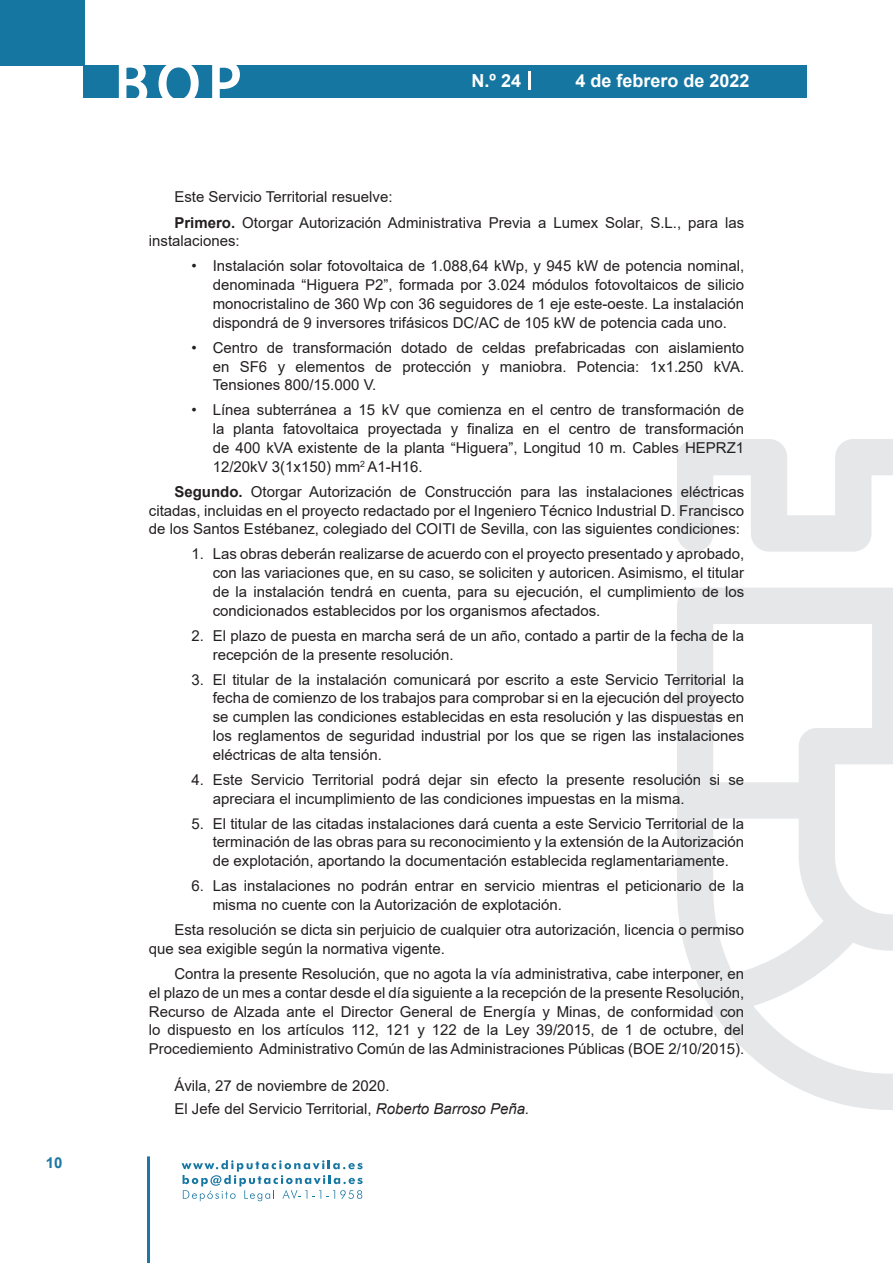
<style>
.page{position:relative;width:893px;height:1263px;background:#fff}
.page>*{position:absolute;margin:0;border:0;box-sizing:border-box;transform-origin:0 0}
.t1{font:500 61.5px "Avant Garde";color:#fff}
.t2{font:700 18px "Arial";color:#fff}
.t3{font:15px/18.8px "Arial";color:#231f20;text-align:justify}
.t4{font:700 15px "Arial";color:#1d76a4}
.s1{font-weight:700}
.s2{font-style:italic}
</style>
<div class="page">
<div style="left:0;top:0;width:85px;height:65px;background:#1676a2"></div>
<div style="left:84px;top:65px;width:723px;height:33px;background:#1676a2"></div>
<svg style="left:118px;top:65px;width:30px;height:33px"></svg>
<svg style="left:158px;top:65px;width:41px;height:33px"></svg>
<svg style="left:212px;top:65px;width:28px;height:33px"></svg>
<svg style="left:182px;top:1160px;width:181px;height:41px"></svg>
<hr style="left:147px;top:1156px;width:3px;height:107px;background:#1d76a4">
<svg style="left:529px;top:71px;width:2px;height:19px"></svg>
<svg style="left:677px;top:439px;width:216px;height:671px"></svg>
<p class="t4" style="left:46px;top:1152px;width:18px">10</p>
<h1 class="t1" style="left:115px;top:46px;width:128px">BOP</h1>
<p class="t2" style="left:472px;top:68px;width:51px">N.º 24</p>
<p class="t2" style="left:575px;top:68px;width:176px">4 de febrero de 2022</p>
<p class="t3" style="left:174px;top:184px;width:571px;line-height:25.2px">Este Servicio Territorial resuelve:<br><span class="s1">Primero.</span> Otorgar Autorización Administrativa Previa a Lumex Solar, S.L., para las</p>
<p class="t3" style="left:149px;top:232px;width:92px">instalaciones:</p>
<p class="t3" style="left:213px;top:257px;width:533px;text-indent:-21px">• Instalación solar fotovoltaica de 1.088,64 kWp, y 945 kW de potencia nominal, denominada “Higuera P2”, formada por 3.024 módulos fotovoltaicos de silicio monocristalino de 360 Wp con 36 seguidores de 1 eje este-oeste. La instalación dispondrá de 9 inversores trifásicos DC/AC de 105 kW de potencia cada uno.</p>
<p class="t3" style="left:213px;top:338px;width:533px;text-indent:-21px">• Centro de transformación dotado de celdas prefabricadas con aislamiento en SF6 y elementos de protección y maniobra. Potencia: 1x1.250 kVA.<br>Tensiones 800/15.000 V.</p>
<p class="t3" style="left:213px;top:401px;width:533px;text-indent:-21px">• Línea subterránea a 15 kV que comienza en el centro de transformación de la planta fatovoltaica proyectada y finaliza en el centro de transformación de 400 kVA existente de la planta “Higuera”, Longitud 10 m. Cables HEPRZ1<br>12/20kV 3(1x150) mm<sup>2</sup> A1-H16.</p>
<p class="t3" style="left:149px;top:482px;width:597px;text-indent:26px"><span class="s1">Segundo.</span> Otorgar Autorización de Construcción para las instalaciones eléctricas citadas, incluidas en el proyecto redactado por el Ingeniero Técnico Industrial D. Francisco de los Santos Estébanez, colegiado del COITI de Sevilla, con las siguientes condiciones:</p>
<p class="t3" style="left:213px;top:545px;width:533px;text-indent:-21px">1. Las obras deberán realizarse de acuerdo con el proyecto presentado y aprobado, con las variaciones que, en su caso, se soliciten y autoricen. Asimismo, el titular de la instalación tendrá en cuenta, para su ejecución, el cumplimiento de los condicionados establecidos por los organismos afectados.</p>
<p class="t3" style="left:213px;top:626px;width:533px;text-indent:-21px">2. El plazo de puesta en marcha será de un año, contado a partir de la fecha de la recepción de la presente resolución.</p>
<p class="t3" style="left:213px;top:670px;width:533px;text-indent:-21px">3. El titular de la instalación comunicará por escrito a este Servicio Territorial la fecha de comienzo de los trabajos para comprobar si en la ejecución del proyecto se cumplen las condiciones establecidas en esta resolución y las dispuestas en los reglamentos de seguridad industrial por los que se rigen las instalaciones eléctricas de alta tensión.</p>
<p class="t3" style="left:213px;top:770px;width:533px;text-indent:-21px">4. Este Servicio Territorial podrá dejar sin efecto la presente resolución si se apreciara el incumplimiento de las condiciones impuestas en la misma.</p>
<p class="t3" style="left:213px;top:814px;width:533px;text-indent:-21px">5. El titular de las citadas instalaciones dará cuenta a este Servicio Territorial de la terminación de las obras para su reconocimiento y la extensión de la Autorización de explotación, aportando la documentación establecida reglamentariamente.</p>
<p class="t3" style="left:213px;top:877px;width:533px;text-indent:-21px">6. Las instalaciones no podrán entrar en servicio mientras el peticionario de la misma no cuente con la Autorización de explotación.</p>
<p class="t3" style="left:149px;top:920px;width:597px;text-indent:26px">Esta resolución se dicta sin perjuicio de cualquier otra autorización, licencia o permiso que sea exigible según la normativa vigente.</p>
<p class="t3" style="left:149px;top:964px;width:597px;text-indent:26px">Contra la presente Resolución, que no agota la vía administrativa, cabe interponer, en el plazo de un mes a contar desde el día siguiente a la recepción de la presente Resolución, Recurso de Alzada ante el Director General de Energía y Minas, de conformidad con lo dispuesto en los artículos 112, 121 y 122 de la Ley 39/2015, de 1 de octubre, del Procediemiento Administrativo Común de las Administraciones Públicas (BOE 2/10/2015).</p>
<p class="t3" style="left:174px;top:1075px;width:356px;line-height:22.2px">Ávila, 27 de noviembre de 2020.<br>El Jefe del Servicio Territorial, <span class="s2">Roberto Barroso Peña.</span></p>
</div>
